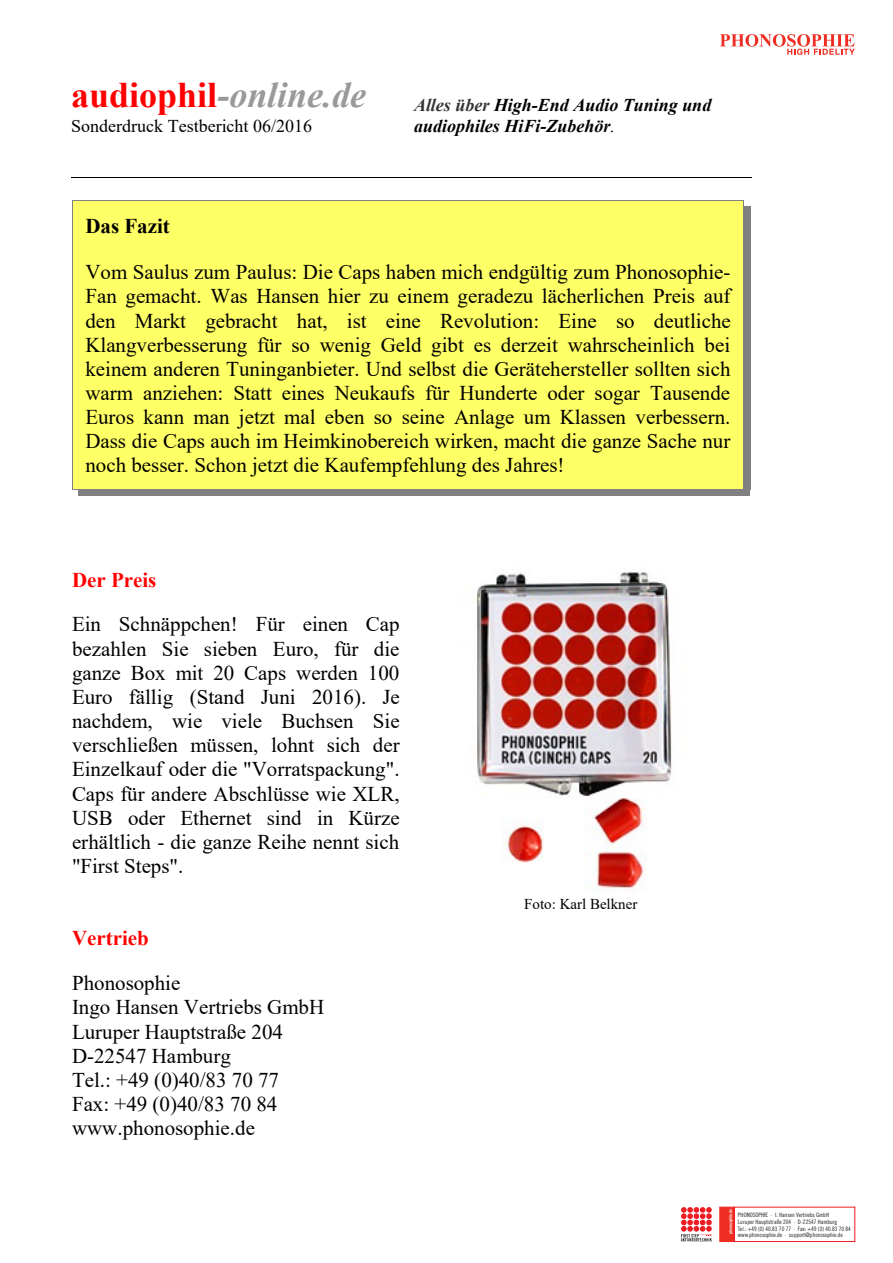
<style>
.page{position:relative;width:893px;height:1263px;background:#fff}
.page>*{position:absolute;margin:0;border:0;box-sizing:border-box;transform-origin:0 0}
.t1{font:italic 700 36px "Times New Roman";color:#999}
.t2{font:21px/24.2px "Times New Roman";color:#000;text-align:justify}
.t3{font:700 21px "Times New Roman";color:#f00}
.t4{font:700 21px "Times New Roman";color:#000}
.t5{font:italic 700 18px/20.7px "Times New Roman";color:#000}
.t6{font:18px "Times New Roman";color:#000}
.t7{font:15px "Times New Roman";color:#000}
.t8{font:6px/6.6px "Trade Gothic LT Com Cn 18";color:#231f20}
.t9{font:4.2px "Trade Gothic LT Com Bd Cn 20";color:#fff}
.s1{font-style:normal;color:#f00}
.s2{color:#333}
.s3{font-weight:400}
</style>
<div class="page">
<svg style="left:720px;top:34px;width:135px;height:21px"></svg>
<div style="left:720px;top:1207px;width:14px;height:34px;background:#ee2e22"></div>
<svg style="left:681px;top:1207px;width:31px;height:34px"></svg>
<div style="left:744px;top:206px;width:6px;height:54px;background:#808080"></div>
<div style="left:72px;top:200px;width:672px;height:37px;background:#ff6"></div>
<div style="left:79px;top:490px;width:671px;height:6px;background:#808080"></div>
<div style="left:744px;top:237px;width:6px;height:253px;background:#808080"></div>
<div style="left:72px;top:237px;width:672px;height:253px;background:#ff6"></div>
<img style="left:476px;top:572px;width:196px;height:319px">
<hr style="left:71px;top:177px;width:681px;height:1px;background:#000">
<hr style="left:72px;top:200px;width:1px;height:290px;background:#808080">
<hr style="left:744px;top:200px;width:1px;height:290px;background:#808080">
<hr style="left:72px;top:200px;width:672px;height:1px;background:#808080">
<hr style="left:72px;top:489px;width:672px;height:1px;background:#808080">
<h1 class="t1" style="left:71px;top:83px;width:296px"><span class="s1">audiophil</span>-online.de</h1>
<p class="t6" style="left:71px;top:119px;width:242px">Sonderdruck Testbericht 06/2016</p>
<p class="t5" style="left:414px;top:97px;width:299px"><span class="s2">Alles über</span> High-End Audio Tuning und audiophiles HiFi-Zubehör<span class="s3">.</span></p>
<p class="t4" style="left:85px;top:218px;width:86px">Das Fazit</p>
<p class="t2" style="left:85px;top:262px;width:647px">Vom Saulus zum Paulus: Die Caps haben mich endgültig zum Phonosophie-Fan gemacht. Was Hansen hier zu einem geradezu lächerlichen Preis auf den Markt gebracht hat, ist eine Revolution: Eine so deutliche Klangverbesserung für so wenig Geld gibt es derzeit wahrscheinlich bei keinem anderen Tuninganbieter. Und selbst die Gerätehersteller sollten sich warm anziehen: Statt eines Neukaufs für Hunderte oder sogar Tausende Euros kann man jetzt mal eben so seine Anlage um Klassen verbessern.<br>Dass die Caps auch im Heimkinobereich wirken, macht die ganze Sache nur noch besser. Schon jetzt die Kaufempfehlung des Jahres!</p>
<p class="t3" style="left:72px;top:572px;width:86px">Der Preis</p>
<p class="t2" style="left:72px;top:614px;width:329px">Ein Schnäppchen! Für einen Cap bezahlen Sie sieben Euro, für die ganze Box mit 20 Caps werden 100<br>Euro fällig (Stand Juni 2016). Je nachdem, wie viele Buchsen Sie verschließen müssen, lohnt sich der Einzelkauf oder die "Vorratspackung".<br>Caps für andere Abschlüsse wie XLR, USB oder Ethernet sind in Kürze erhältlich - die ganze Reihe nennt sich "First Steps".</p>
<p class="t3" style="left:72px;top:931px;width:78px">Vertrieb</p>
<p class="t2" style="left:72px;top:973px;width:254px;text-align:left">Phonosophie<br>Ingo Hansen Vertriebs GmbH<br>Luruper Hauptstraße 204<br>D-22547 Hamburg<br>Tel.: +49 (0)40/83 70 77<br>Fax: +49 (0)40/83 70 84 www.phonosophie.de</p>
<p class="t7" style="left:524px;top:898px;width:115px">Foto: Karl Belkner</p>
<p class="t9" style="left:728px;top:1233px;width:26px;rotate:-90deg">phonosophie.de</p>
<p class="t8" style="left:738px;top:1212px;width:115px">PHONOSOPHIE · I. Hansen Vertriebs GmbH<br>Luruper Hauptstraße 204 · D-22547 Hamburg<br>Tel.: +49 (0) 40.83 70 77 · Fax: +49 (0) 40.83 70 84 www.phonosophie.de · support@phonosophie.de</p>
</div>
